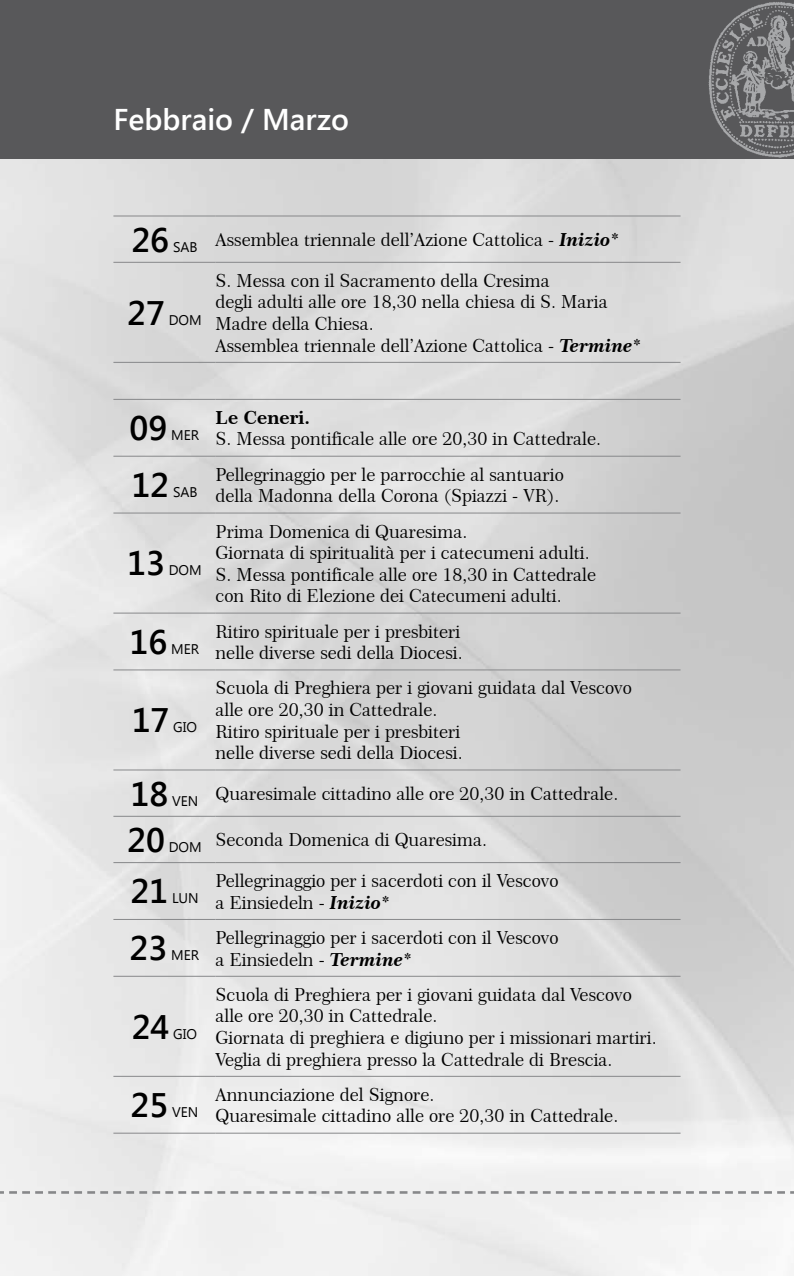
<style>
.page{position:relative;width:794px;height:1276px;background:#fff}
.page>*{position:absolute;margin:0;border:0;box-sizing:border-box;transform-origin:0 0}
.t1{font:600 34px "Segoe UI";color:#000}
.t2{font:600 30px "Segoe UI";color:#fff}
.t3{font:18px/21.6px "Century 751 BT Roman No 2 B";color:#000}
.t4{font:18px "Century 751 BT Bold B";color:#000}
.t5{font:14px "Segoe UI";color:#000}
.s1{font-family:"Century 751 BT Bold Italic B"}
</style>
<div class="page">
<div style="left:0;top:0;width:794px;height:159px;background:#58585a"></div>
<svg style="left:0;top:1191px;width:794px;height:2px"></svg>
<img style="left:708px;top:2px;width:86px;height:156px">
<hr style="left:113px;top:215px;width:102px;height:1px;background:#87888a">
<hr style="left:215px;top:215px;width:465px;height:1px;background:#87888a">
<hr style="left:113px;top:262px;width:102px;height:1px;background:#87888a">
<hr style="left:215px;top:262px;width:465px;height:1px;background:#87888a">
<hr style="left:113px;top:362px;width:102px;height:1px;background:#87888a">
<hr style="left:215px;top:362px;width:465px;height:1px;background:#87888a">
<hr style="left:113px;top:399px;width:102px;height:1px;background:#87888a">
<hr style="left:215px;top:399px;width:465px;height:1px;background:#87888a">
<hr style="left:113px;top:456px;width:102px;height:1px;background:#87888a">
<hr style="left:215px;top:456px;width:465px;height:1px;background:#87888a">
<hr style="left:113px;top:512px;width:102px;height:1px;background:#87888a">
<hr style="left:215px;top:512px;width:465px;height:1px;background:#87888a">
<hr style="left:113px;top:612px;width:102px;height:1px;background:#87888a">
<hr style="left:215px;top:612px;width:465px;height:1px;background:#87888a">
<hr style="left:113px;top:669px;width:102px;height:1px;background:#87888a">
<hr style="left:215px;top:669px;width:465px;height:1px;background:#87888a">
<hr style="left:113px;top:769px;width:102px;height:1px;background:#87888a">
<hr style="left:215px;top:769px;width:465px;height:1px;background:#87888a">
<hr style="left:113px;top:816px;width:102px;height:1px;background:#87888a">
<hr style="left:215px;top:816px;width:465px;height:1px;background:#87888a">
<hr style="left:113px;top:862px;width:102px;height:1px;background:#87888a">
<hr style="left:215px;top:862px;width:465px;height:1px;background:#87888a">
<hr style="left:113px;top:919px;width:102px;height:1px;background:#87888a">
<hr style="left:215px;top:919px;width:465px;height:1px;background:#87888a">
<hr style="left:113px;top:975px;width:102px;height:1px;background:#87888a">
<hr style="left:215px;top:975px;width:465px;height:1px;background:#87888a">
<hr style="left:113px;top:1075px;width:102px;height:1px;background:#87888a">
<hr style="left:215px;top:1075px;width:465px;height:1px;background:#87888a">
<hr style="left:113px;top:1132px;width:102px;height:1px;background:#87888a">
<hr style="left:215px;top:1132px;width:465px;height:1px;background:#87888a">
<h2 class="t2" style="left:113px;top:99px;width:237px">Febbraio / Marzo</h2>
<h1 class="t1" style="left:131px;top:216px;width:39px">26</h1>
<p class="t3" style="left:173px;top:229px;width:447px"><sub>SAB</sub> Assemblea triennale dell’Azione Cattolica - <span class="s1">Inizio*</span></p>
<h1 class="t1" style="left:127px;top:289px;width:39px">27</h1>
<p class="t5" style="left:169px;top:310px;width:34px">DOM</p>
<p class="t3" style="left:215px;top:269px;width:427px">S. Messa con il Sacramento della Cresima<br>degli adulti alle ore 18,30 nella chiesa di S. Maria Madre della Chiesa.<br>Assemblea triennale dell’Azione Cattolica - <span class="s1">Termine*</span></p>
<h1 class="t1" style="left:130px;top:404px;width:39px">09</h1>
<p class="t5" style="left:171px;top:425px;width:30px">MER</p>
<h1 class="t1" style="left:131px;top:461px;width:39px">12</h1>
<p class="t5" style="left:173px;top:482px;width:26px">SAB</p>
<h1 class="t1" style="left:127px;top:539px;width:39px">13</h1>
<p class="t5" style="left:169px;top:561px;width:34px">DOM</p>
<h1 class="t1" style="left:130px;top:618px;width:39px">16</h1>
<p class="t5" style="left:171px;top:639px;width:30px">MER</p>
<h1 class="t1" style="left:132px;top:696px;width:39px">17</h1>
<p class="t5" style="left:173px;top:717px;width:25px">GIO</p>
<p class="t4" style="left:215px;top:406px;width:96px">Le Ceneri.</p>
<p class="t3" style="left:215px;top:428px;width:387px">S. Messa pontificale alle ore 20,30 in Cattedrale.</p>
<p class="t3" style="left:215px;top:463px;width:350px">Pellegrinaggio per le parrocchie al santuario della Madonna della Corona (Spiazzi - VR).</p>
<p class="t3" style="left:215px;top:520px;width:382px">Prima Domenica di Quaresima.<br>Giornata di spiritualità per i catecumeni adulti.<br>S. Messa pontificale alle ore 18,30 in Cattedrale con Rito di Elezione dei Catecumeni adulti.</p>
<p class="t3" style="left:215px;top:620px;width:249px">Ritiro spirituale per i presbiteri nelle diverse sedi della Diocesi.</p>
<p class="t3" style="left:215px;top:677px;width:418px">Scuola di Preghiera per i giovani guidata dal Vescovo alle ore 20,30 in Cattedrale.<br>Ritiro spirituale per i presbiteri<br>nelle diverse sedi della Diocesi.</p>
<h1 class="t1" style="left:130px;top:769px;width:39px">18</h1>
<p class="t3" style="left:172px;top:782px;width:448px"><sub>VEN</sub> Quaresimale cittadino alle ore 20,30 in Cattedrale.</p>
<h1 class="t1" style="left:127px;top:816px;width:39px">20</h1>
<p class="t3" style="left:169px;top:829px;width:320px"><sub>DOM</sub> Seconda Domenica di Quaresima.</p>
<h1 class="t1" style="left:130px;top:867px;width:39px">21</h1>
<p class="t3" style="left:215px;top:869px;width:344px">Pellegrinaggio per i sacerdoti con il Vescovo a Einsiedeln - <span class="s1">Inizio*</span></p>
<p class="t5" style="left:172px;top:888px;width:28px">LUN</p>
<h1 class="t1" style="left:130px;top:924px;width:39px">23</h1>
<p class="t5" style="left:171px;top:945px;width:30px">MER</p>
<h1 class="t1" style="left:132px;top:1003px;width:39px">24</h1>
<p class="t5" style="left:173px;top:1024px;width:25px">GIO</p>
<h1 class="t1" style="left:130px;top:1081px;width:39px">25</h1>
<p class="t5" style="left:172px;top:1102px;width:28px">VEN</p>
<p class="t3" style="left:215px;top:926px;width:344px">Pellegrinaggio per i sacerdoti con il Vescovo a Einsiedeln - <span class="s1">Termine*</span></p>
<p class="t3" style="left:215px;top:983px;width:443px">Scuola di Preghiera per i giovani guidata dal Vescovo alle ore 20,30 in Cattedrale.<br>Giornata di preghiera e digiuno per i missionari martiri.<br>Veglia di preghiera presso la Cattedrale di Brescia.</p>
<p class="t3" style="left:215px;top:1083px;width:404px">Annunciazione del Signore.<br>Quaresimale cittadino alle ore 20,30 in Cattedrale.</p>
</div>
